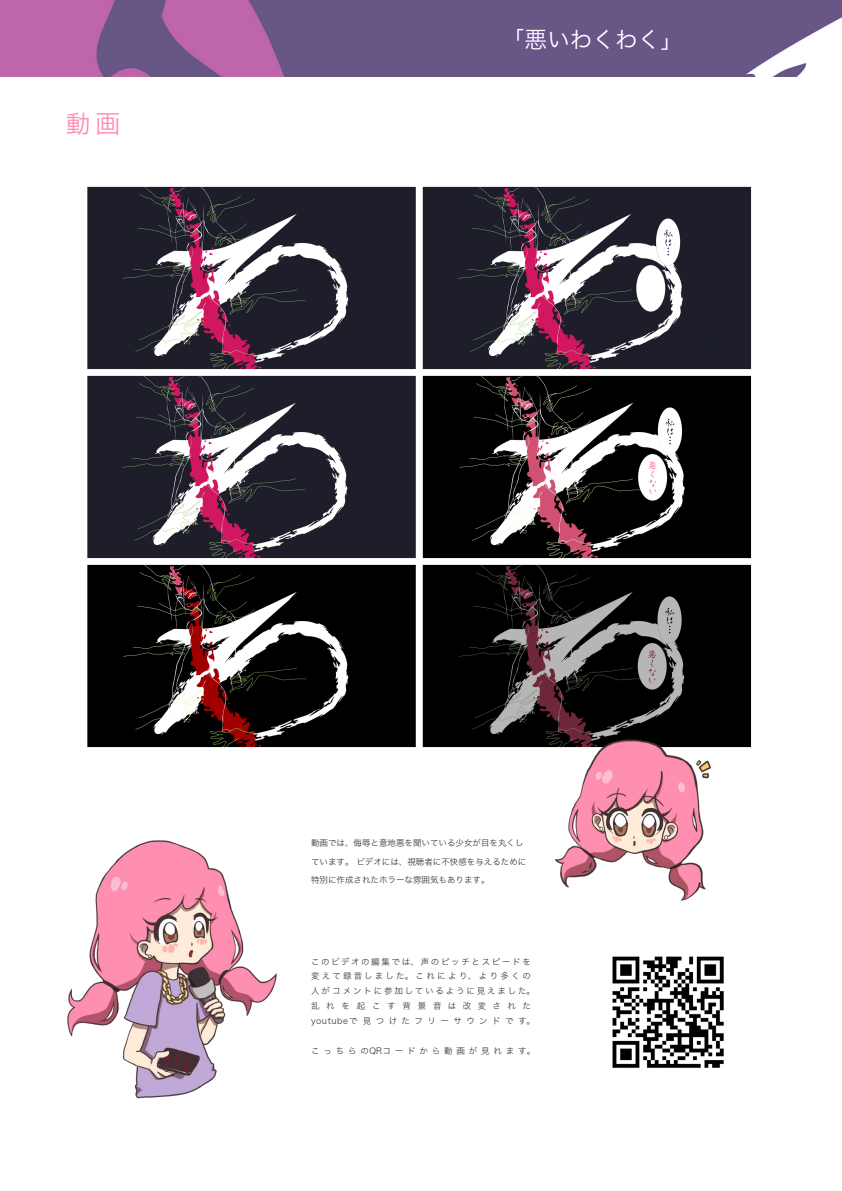
<style>
.page{position:relative;width:842px;height:1191px;background:#fff}
.page>*{position:absolute;margin:0;border:0;box-sizing:border-box;transform-origin:0 0}
.t1{font:24.8px "Hiragino Sans W3";color:#ff8eb1}
.t2{font:22.7px "Hiragino Sans W3";color:#fff}
.t3{font:8.5px/18.4px "Hiragino Sans W2";color:#231f20}
.t4{font:8.5px/14.9px "Hiragino Sans W2";letter-spacing:.215em;color:#231f20}
.t5{font:8.5px/14.9px "Hiragino Sans W2";letter-spacing:.52em;color:#231f20}
.t6{font:8.5px "Hiragino Sans W2";letter-spacing:.45em;color:#231f20}
</style>
<div class="page">
<svg style="left:0;top:0;width:842px;height:76px;background:#816093"></svg>
<img style="left:87px;top:186px;width:665px;height:562px">
<img style="left:551px;top:733px;width:167px;height:168px">
<img style="left:612px;top:956px;width:112px;height:112px">
<img style="left:67px;top:840px;width:210px;height:259px">
<p class="t1" style="left:66px;top:101px;width:56px">動画</p>
<h2 class="t2" style="left:502px;top:19px;width:183px">「悪いわくわく」</h2>
<p class="t3" style="left:311px;top:833px;width:217px">動画では、侮辱と意地悪を聞いている少女が目を丸くしています。 ビデオには、視聴者に不快感を与えるために特別に作成されたホラーな雰囲気もあります。</p>
<p class="t4" style="left:311px;top:953px;width:226px">このビデオの編集では、声のピッチとスピードを変えて録音しました。これにより、より多くの人がコメントに参加しているように見えました。</p>
<p class="t5" style="left:311px;top:998px;width:226px">乱れを起こす背景音は改変されたyoutubeで見つけたフリーサウンドです。</p>
<p class="t6" style="left:311px;top:1043px;width:226px">こっちらのQRコードから動画が見れます。</p>
</div>
